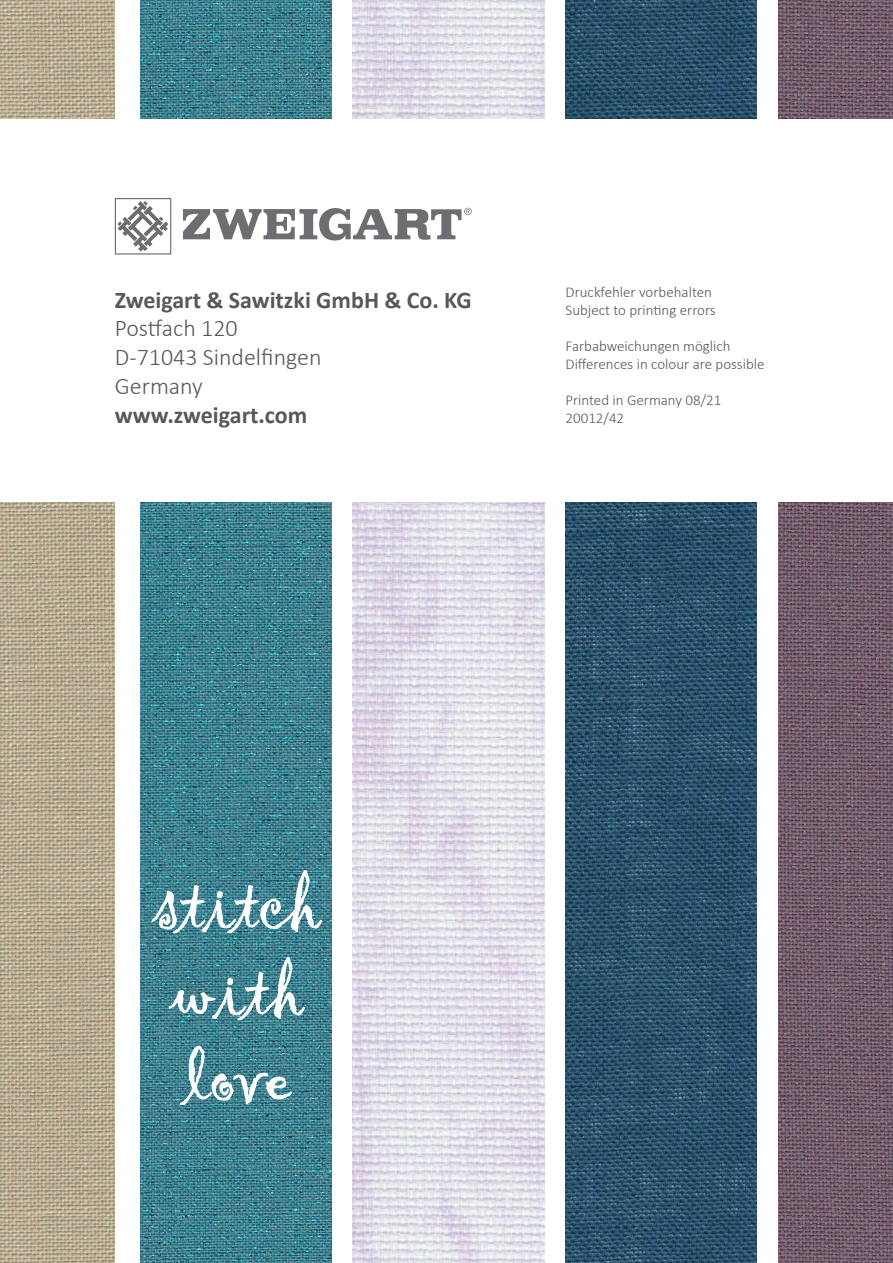
<style>
.page{position:relative;width:893px;height:1263px;background:#fff}
.page>*{position:absolute;margin:0;border:0;box-sizing:border-box;transform-origin:0 0}
.t1{font:67.8px/86.8px "Gigi";color:#fff}
.t2{font:700 24px "Calibri";color:#57585a}
.t3{font:300 24px/28.8px "Calibri";color:#57585a}
.t4{font:300 15px/18px "Calibri";color:#57585a}
</style>
<div class="page">
<img style="left:0;top:0;width:115px;height:1262px">
<img style="left:778px;top:0;width:114px;height:1262px">
<img style="left:140px;top:0;width:191px;height:1262px">
<img style="left:565px;top:0;width:191px;height:1262px">
<img style="left:353px;top:0;width:191px;height:1262px">
<div style="left:0;top:119px;width:892px;height:382px;background:#fff"></div>
<svg style="left:183px;top:208px;width:288px;height:32px"></svg>
<svg style="left:115px;top:198px;width:56px;height:56px"></svg>
<svg style="left:150px;top:869px;width:173px;height:64px"></svg>
<svg style="left:168px;top:955px;width:138px;height:65px"></svg>
<svg style="left:179px;top:1044px;width:114px;height:65px"></svg>
<h2 class="t2" style="left:115px;top:291px;width:358px">Zweigart &amp; Sawitzki GmbH &amp; Co. KG</h2>
<h2 class="t3" style="left:115px;top:314px;width:208px">Postfach 120<br>D-71043 Sindelfingen<br>Germany</h2>
<h2 class="t2" style="left:115px;top:406px;width:194px">www.zweigart.com</h2>
<p class="t4" style="left:565px;top:283px;width:152px">Druckfehler vorbehalten<br>Subject to printing errors</p>
<p class="t4" style="left:565px;top:336px;width:200px">Farbabweichungen möglich<br>Differences in colour are possible</p>
<p class="t4" style="left:565px;top:390px;width:157px">Printed in Germany 08/21<br>20012/42</p>
<h1 class="t1" style="left:153px;top:861px;width:170px">stitch with love</h1>
</div>
